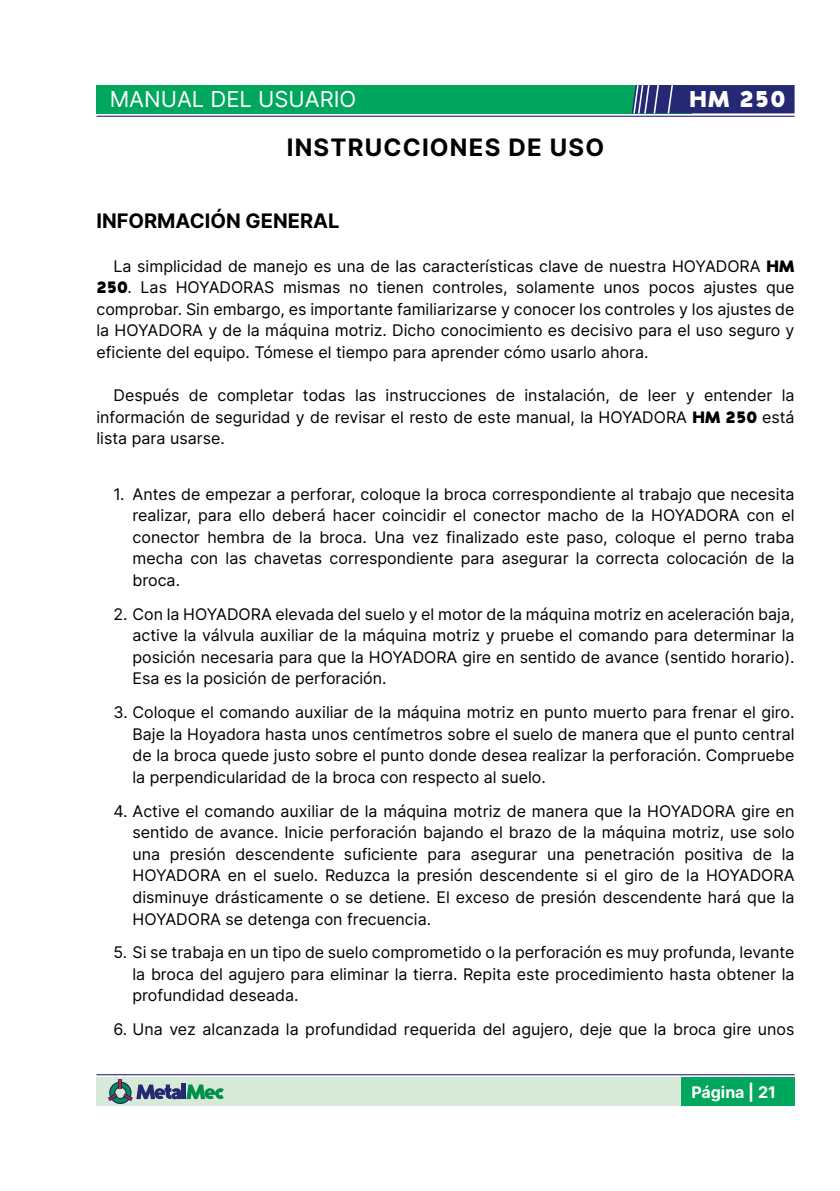
<style>
.page{position:relative;width:840px;height:1191px;background:#fff}
.page>*{position:absolute;margin:0;border:0;box-sizing:border-box;transform-origin:0 0}
.t1{font:700 24px "Inter";letter-spacing:.05em;color:#000}
.t2{font:800 22.2px "Creo";color:#fff}
.t3{font:22px "Inter";color:#fff}
.t4{font:700 20px "Inter";color:#000}
.t5{font:16px/21.6px "Inter";color:#000;text-align:justify}
.t6{font:700 16px "Inter";color:#fff}
.s1{font-family:"Creo";font-weight:800}
</style>
<div class="page">
<div style="left:680px;top:1077px;width:114px;height:29px;background:#00a75c"></div>
<div style="left:96px;top:1077px;width:584px;height:29px;background:#d7ead8"></div>
<div style="left:96px;top:85px;width:596px;height:28px;background:#00a75c"></div>
<hr style="left:96px;top:116px;width:698px;height:1px;background:#2f2483">
<svg style="left:631px;top:85px;width:163px;height:28px;background:#2f3479"></svg>
<hr style="left:96px;top:1074px;width:698px;height:1px;background:#2f2483">
<svg style="left:108px;top:1079px;width:116px;height:25px"></svg>
<h3 class="t3" style="left:110px;top:86px;width:248px">MANUAL DEL USUARIO</h3>
<h2 class="t2" style="left:689px;top:90px;width:97px">HM 250</h2>
<h1 class="t1" style="left:286px;top:132px;width:319px">INSTRUCCIONES DE USO</h1>
<p class="t4" style="left:96px;top:209px;width:244px">INFORMACIÓN GENERAL</p>
<p class="t5" style="left:96px;top:255px;width:699px;text-indent:17px">La simplicidad de manejo es una de las características clave de nuestra HOYADORA <span class="s1">HM 250</span>. Las HOYADORAS mismas no tienen controles, solamente unos pocos ajustes que comprobar. Sin embargo, es importante familiarizarse y conocer los controles y los ajustes de la HOYADORA y de la máquina motriz. Dicho conocimiento es decisivo para el uso seguro y eficiente del equipo. Tómese el tiempo para aprender cómo usarlo ahora.</p>
<p class="t5" style="left:96px;top:384px;width:699px;text-indent:17px">Después de completar todas las instrucciones de instalación, de leer y entender la información de seguridad y de revisar el resto de este manual, la HOYADORA <span class="s1">HM 250</span> está lista para usarse.</p>
<p class="t5" style="left:132px;top:483px;width:663px;text-indent:-19px">1. Antes de empezar a perforar, coloque la broca correspondiente al trabajo que necesita realizar, para ello deberá hacer coincidir el conector macho de la HOYADORA con el conector hembra de la broca. Una vez finalizado este paso, coloque el perno traba mecha con las chavetas correspondiente para asegurar la correcta colocación de la broca.</p>
<p class="t5" style="left:132px;top:603px;width:663px;text-indent:-19px">2. Con la HOYADORA elevada del suelo y el motor de la máquina motriz en aceleración baja, active la válvula auxiliar de la máquina motriz y pruebe el comando para determinar la posición necesaria para que la HOYADORA gire en sentido de avance (sentido horario).<br>Esa es la posición de perforación.</p>
<p class="t5" style="left:132px;top:701px;width:663px;text-indent:-19px">3. Coloque el comando auxiliar de la máquina motriz en punto muerto para frenar el giro.<br>Baje la Hoyadora hasta unos centímetros sobre el suelo de manera que el punto central de la broca quede justo sobre el punto donde desea realizar la perforación. Compruebe la perpendicularidad de la broca con respecto al suelo.</p>
<p class="t5" style="left:132px;top:800px;width:663px;text-indent:-19px">4. Active el comando auxiliar de la máquina motriz de manera que la HOYADORA gire en sentido de avance. Inicie perforación bajando el brazo de la máquina motriz, use solo una presión descendente suficiente para asegurar una penetración positiva de la HOYADORA en el suelo. Reduzca la presión descendente si el giro de la HOYADORA disminuye drásticamente o se detiene. El exceso de presión descendente hará que la HOYADORA se detenga con frecuencia.</p>
<p class="t5" style="left:132px;top:941px;width:663px;text-indent:-19px">5. Si se trabaja en un tipo de suelo comprometido o la perforación es muy profunda, levante la broca del agujero para eliminar la tierra. Repita este procedimiento hasta obtener la profundidad deseada.</p>
<p class="t5" style="left:113px;top:1018px;width:682px">6. Una vez alcanzada la profundidad requerida del agujero, deje que la broca gire unos</p>
<p class="t6" style="left:691px;top:1082px;width:86px">Página | 21</p>
</div>
